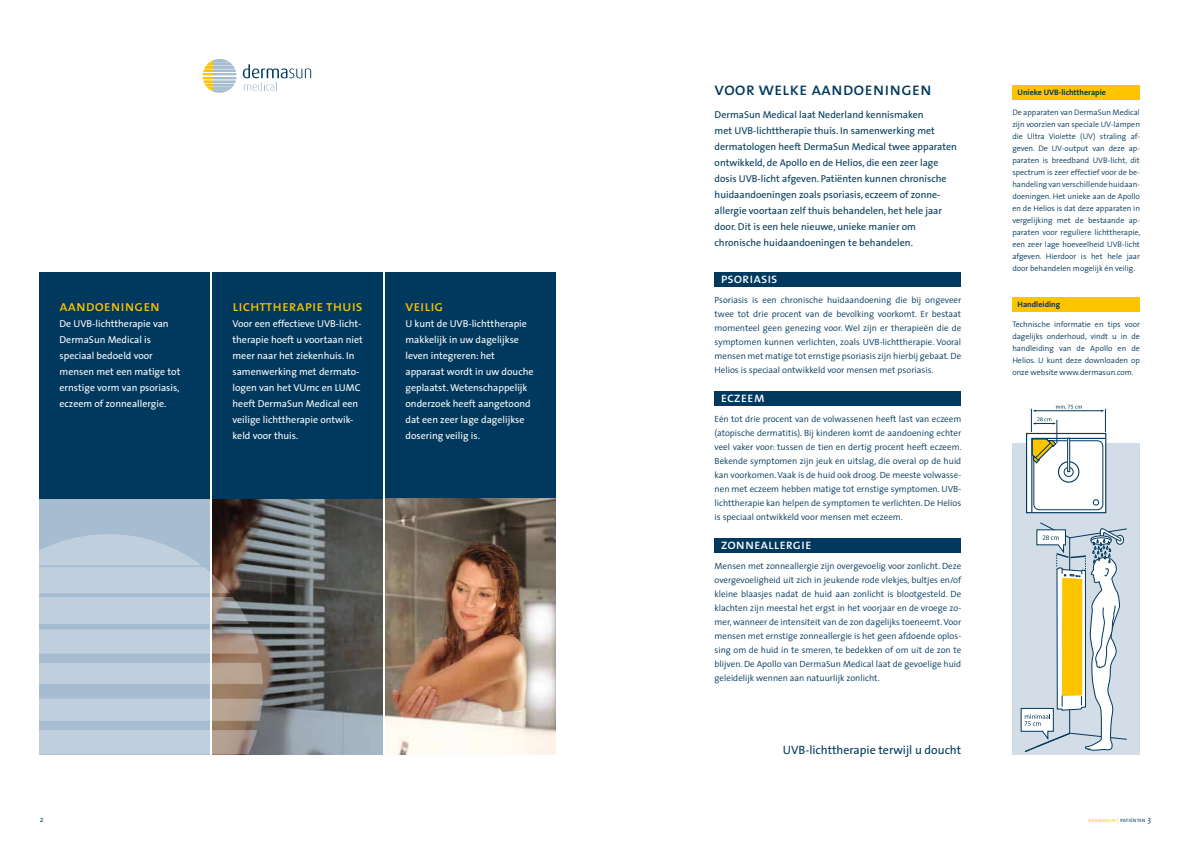
<style>
.page{position:relative;width:1191px;height:842px;background:#fff}
.page>*{position:absolute;margin:0;border:0;box-sizing:border-box;transform-origin:0 0}
.t1{font:18px "The Sans Caps";color:#00395d}
.t2{font:15px "The Sans Caps";color:#fdc400}
.t3{font:14px "The Sans Caps";color:#fff}
.t4{font:12px "The Sans";color:#00395d}
.t5{font:10px/16px "The Sans";color:#fff}
.t6{font:10px/16px "The Sans";color:#00395d}
.t7{font:300 9px/14px "The Sans";color:#00395d;text-align:justify}
.t8{font:300 8px/12px "The Sans";color:#00395d;text-align:justify}
.t9{font:700 8px "The Sans";color:#00395d}
.t10{font:6px "The Sans Semi Light Caps";color:#fdc400}
.s1{color:#00395d}
.s2{font-family:"The Sans";font-weight:300;font-size:8px;color:#00395d}
</style>
<div class="page">
<div style="left:40px;top:499px;width:170px;height:255px;background:#a6bcd1"></div>
<div style="left:40px;top:272px;width:170px;height:227px;background:#00395d"></div>
<div style="left:213px;top:272px;width:170px;height:227px;background:#00395d"></div>
<div style="left:386px;top:272px;width:170px;height:227px;background:#00395d"></div>
<div style="left:714px;top:272px;width:247px;height:14px;background:#00395d"></div>
<svg style="left:243px;top:64px;width:68px;height:27px"></svg>
<svg style="left:203px;top:59px;width:33px;height:34px"></svg>
<div style="left:1012px;top:85px;width:128px;height:14px;background:#fdc400"></div>
<div style="left:1012px;top:298px;width:128px;height:14px;background:#fdc400"></div>
<div style="left:714px;top:391px;width:247px;height:15px;background:#00395d"></div>
<div style="left:714px;top:538px;width:247px;height:15px;background:#00395d"></div>
<img style="left:386px;top:499px;width:170px;height:255px">
<svg style="left:213px;top:499px;width:170px;height:255px;background:#636667"></svg>
<svg style="left:39px;top:534px;width:224px;height:221px;fill:#c0cfde"></svg>
<div style="left:1012px;top:443px;width:128px;height:311px;background:#d2dde8"></div>
<div style="left:1026px;top:433px;width:79px;height:80px;background:#fff"></div>
<div style="left:1026px;top:433px;width:80px;height:80px;border:1px solid #00395d"></div>
<svg style="left:1030px;top:405px;width:76px;height:108px"></svg>
<svg style="left:1020px;top:522px;width:107px;height:230px"></svg>
<h2 class="t2" style="left:60px;top:299px;width:102px">aandoeningen</h2>
<p class="t5" style="left:60px;top:316px;width:122px">De UVB-lichttherapie van<br>DermaSun Medical is speciaal bedoeld voor mensen met een matige tot ernstige vorm van psoriasis, eczeem of zonneallergie.</p>
<h2 class="t2" style="left:232px;top:299px;width:132px">lichttherapie thuis</h2>
<p class="t5" style="left:232px;top:316px;width:132px">Voor een effectieve UVB-licht&shy;therapie hoeft u voortaan niet meer naar het ziekenhuis. In samenwerking met dermato&shy;logen van het VUmc en LUMC heeft DermaSun Medical een veilige lichttherapie ontwik&shy;keld voor thuis.</p>
<h2 class="t2" style="left:405px;top:299px;width:39px">veilig</h2>
<p class="t5" style="left:405px;top:316px;width:130px">U kunt de UVB-lichttherapie makkelijk in uw dagelijkse leven integreren: het apparaat wordt in uw douche geplaatst. Wetenschappelijk onderzoek heeft aangetoond dat een zeer lage dagelijkse dosering veilig is.</p>
<p class="t8" style="left:40px;top:814px;width:5px">2</p>
<h1 class="t1" style="left:714px;top:81px;width:219px">voor welke aandoeningen</h1>
<p class="t9" style="left:1017px;top:89px;width:90px">Unieke UVB-lichttherapie</p>
<p class="t8" style="left:1012px;top:107px;width:129px">De apparaten van DermaSun Medical zijn voorzien van speciale UV-lampen die Ultra Violette (UV) straling af&shy;geven. De UV-output van deze ap&shy;paraten is breedband UVB-licht, dit spectrum is zeer effectief voor de be&shy;handeling van verschillende huidaan&shy;doeningen. Het unieke aan de Apollo en de Helios is dat deze apparaten in vergelijking met de bestaande ap&shy;paraten voor reguliere lichttherapie, een zeer lage hoeveelheid UVB-licht afgeven. Hierdoor is het hele jaar door behandelen mogelijk én veilig.</p>
<p class="t9" style="left:1017px;top:301px;width:44px">Handleiding</p>
<p class="t8" style="left:1012px;top:319px;width:129px">Technische informatie en tips voor dagelijks onderhoud, vindt u in de handleiding van de Apollo en de Helios. U kunt deze downloaden op onze website www.dermasun.com.</p>
<p class="t6" style="left:714px;top:107px;width:244px">DermaSun Medical laat Nederland kennismaken<br>met UVB-lichttherapie thuis. In samenwerking met dermatologen heeft DermaSun Medical twee apparaten ontwikkeld, de Apollo en de Helios, die een zeer lage dosis UVB-licht afgeven. Patiënten kunnen chronische huidaandoeningen zoals psoriasis, eczeem of zonne&shy;allergie voortaan zelf thuis behandelen, het hele jaar door. Dit is een hele nieuwe, unieke manier om chronische huidaandoeningen te behandelen.</p>
<h3 class="t3" style="left:720px;top:272px;width:58px">psoriasis</h3>
<p class="t7" style="left:714px;top:294px;width:248px">Psoriasis is een chronische huidaandoening die bij ongeveer twee tot drie procent van de bevolking voorkomt. Er bestaat momenteel geen genezing voor. Wel zijn er therapieën die de symptomen kunnen verlichten, zoals UVB-lichttherapie. Vooral mensen met matige tot ernstige psoriasis zijn hierbij gebaat. De Helios is speciaal ontwikkeld voor mensen met psoriasis.</p>
<h3 class="t3" style="left:720px;top:391px;width:46px">eczeem</h3>
<p class="t7" style="left:714px;top:413px;width:248px">Eén tot drie procent van de volwassenen heeft last van eczeem (atopische dermatitis). Bij kinderen komt de aandoening echter veel vaker voor: tussen de tien en dertig procent heeft eczeem.<br>Bekende symptomen zijn jeuk en uitslag, die overal op de huid kan voorkomen. Vaak is de huid ook droog. De meeste volwasse&shy;nen met eczeem hebben matige tot ernstige symptomen. UVB&shy;lichttherapie kan helpen de symptomen te verlichten. De Helios is speciaal ontwikkeld voor mensen met eczeem.</p>
<h3 class="t3" style="left:720px;top:538px;width:92px">zonneallergie</h3>
<p class="t7" style="left:714px;top:560px;width:248px">Mensen met zonneallergie zijn overgevoelig voor zonlicht. Deze overgevoeligheid uit zich in jeukende rode vlekjes, bultjes en/of kleine blaasjes nadat de huid aan zonlicht is blootgesteld. De klachten zijn meestal het ergst in het voorjaar en de vroege zo&shy;mer, wanneer de intensiteit van de zon dagelijks toeneemt. Voor mensen met ernstige zonneallergie is het geen afdoende oplos&shy;sing om de huid in te smeren, te bedekken of om uit de zon te blijven. De Apollo van DermaSun Medical laat de gevoelige huid geleidelijk wennen aan natuurlijk zonlicht.</p>
<h3 class="t4" style="left:783px;top:745px;width:180px">UVB-lichttherapie terwijl u doucht</h3>
<p class="t10" style="left:1088px;top:818px;width:65px">dermasun | <span class="s1">patiënten</span> <span class="s2">3</span></p>
</div>
